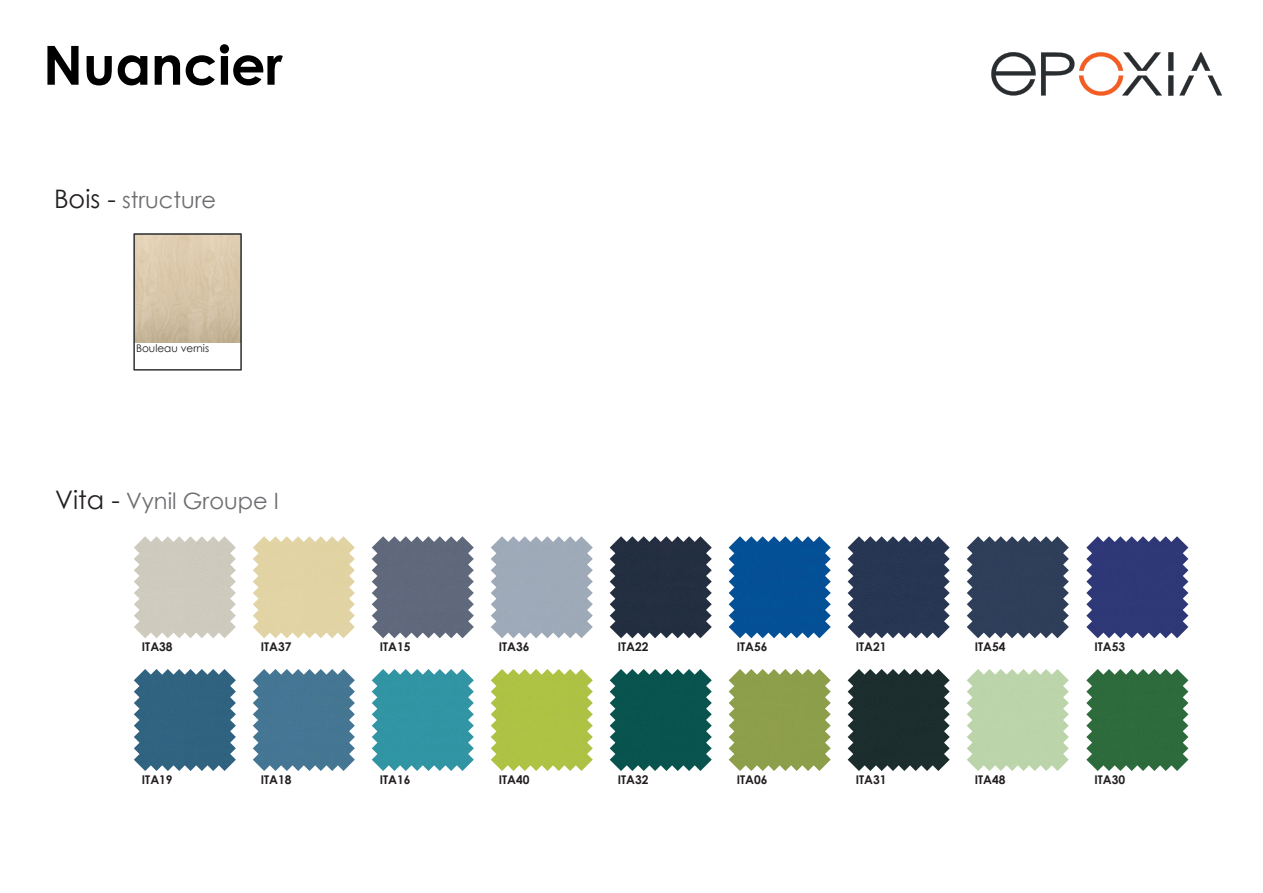
<style>
.page{position:relative;width:1263px;height:893px;background:#fff}
.page>*{position:absolute;margin:0;border:0;box-sizing:border-box;transform-origin:0 0}
.t1{font:700 54px "Century Gothic";color:#000}
.t2{font:22.5px "Century Gothic";color:#6c6d70}
.t3{font:700 12px "Century Gothic";color:#231f20}
.t4{font:10.5px "Century Gothic";color:#231f20}
.s1{font-size:25.5px;color:#231f20}
</style>
<div class="page">
<img style="left:136px;top:236px;width:103px;height:107px">
<div style="left:134px;top:234px;width:107px;height:136px;border:1px solid #292c2f"></div>
<img style="left:134px;top:536px;width:102px;height:102px">
<img style="left:134px;top:669px;width:102px;height:102px">
<img style="left:372px;top:536px;width:102px;height:102px">
<img style="left:372px;top:669px;width:102px;height:102px">
<img style="left:610px;top:536px;width:102px;height:102px">
<img style="left:610px;top:669px;width:102px;height:102px">
<img style="left:253px;top:536px;width:102px;height:102px">
<img style="left:253px;top:669px;width:102px;height:102px">
<img style="left:491px;top:536px;width:102px;height:102px">
<img style="left:491px;top:669px;width:102px;height:102px">
<img style="left:729px;top:536px;width:102px;height:102px">
<img style="left:729px;top:669px;width:102px;height:102px">
<img style="left:848px;top:536px;width:102px;height:102px">
<img style="left:848px;top:669px;width:102px;height:102px">
<img style="left:967px;top:536px;width:102px;height:102px">
<img style="left:967px;top:669px;width:102px;height:102px">
<img style="left:1086px;top:536px;width:102px;height:102px">
<img style="left:1086px;top:669px;width:102px;height:102px">
<svg style="left:1179px;top:52px;width:43px;height:44px"></svg>
<svg style="left:1168px;top:52px;width:5px;height:44px"></svg>
<svg style="left:991px;top:52px;width:171px;height:44px"></svg>
<h1 class="t1" style="left:43px;top:24px;width:241px">Nuancier</h1>
<p class="t2" style="left:54px;top:184px;width:164px"><span class="s1">Bois -</span> structure</p>
<p class="t4" style="left:136px;top:341px;width:75px">Bouleau vernis</p>
<p class="t2" style="left:55px;top:485px;width:225px"><span class="s1">Vita -</span> Vynil Groupe I</p>
<p class="t3" style="left:142px;top:637px;width:32px">ITA38</p>
<p class="t3" style="left:142px;top:770px;width:32px">ITA19</p>
<p class="t3" style="left:261px;top:637px;width:32px">ITA37</p>
<p class="t3" style="left:261px;top:770px;width:32px">ITA18</p>
<p class="t3" style="left:380px;top:637px;width:32px">ITA15</p>
<p class="t3" style="left:380px;top:770px;width:32px">ITA16</p>
<p class="t3" style="left:499px;top:637px;width:32px">ITA36</p>
<p class="t3" style="left:499px;top:770px;width:32px">ITA40</p>
<p class="t3" style="left:618px;top:637px;width:32px">ITA22</p>
<p class="t3" style="left:618px;top:770px;width:32px">ITA32</p>
<p class="t3" style="left:737px;top:637px;width:32px">ITA56</p>
<p class="t3" style="left:737px;top:770px;width:32px">ITA06</p>
<p class="t3" style="left:856px;top:637px;width:32px">ITA21</p>
<p class="t3" style="left:856px;top:770px;width:32px">ITA31</p>
<p class="t3" style="left:975px;top:637px;width:32px">ITA54</p>
<p class="t3" style="left:975px;top:770px;width:32px">ITA48</p>
<p class="t3" style="left:1094px;top:637px;width:32px">ITA53</p>
<p class="t3" style="left:1094px;top:770px;width:32px">ITA30</p>
</div>
